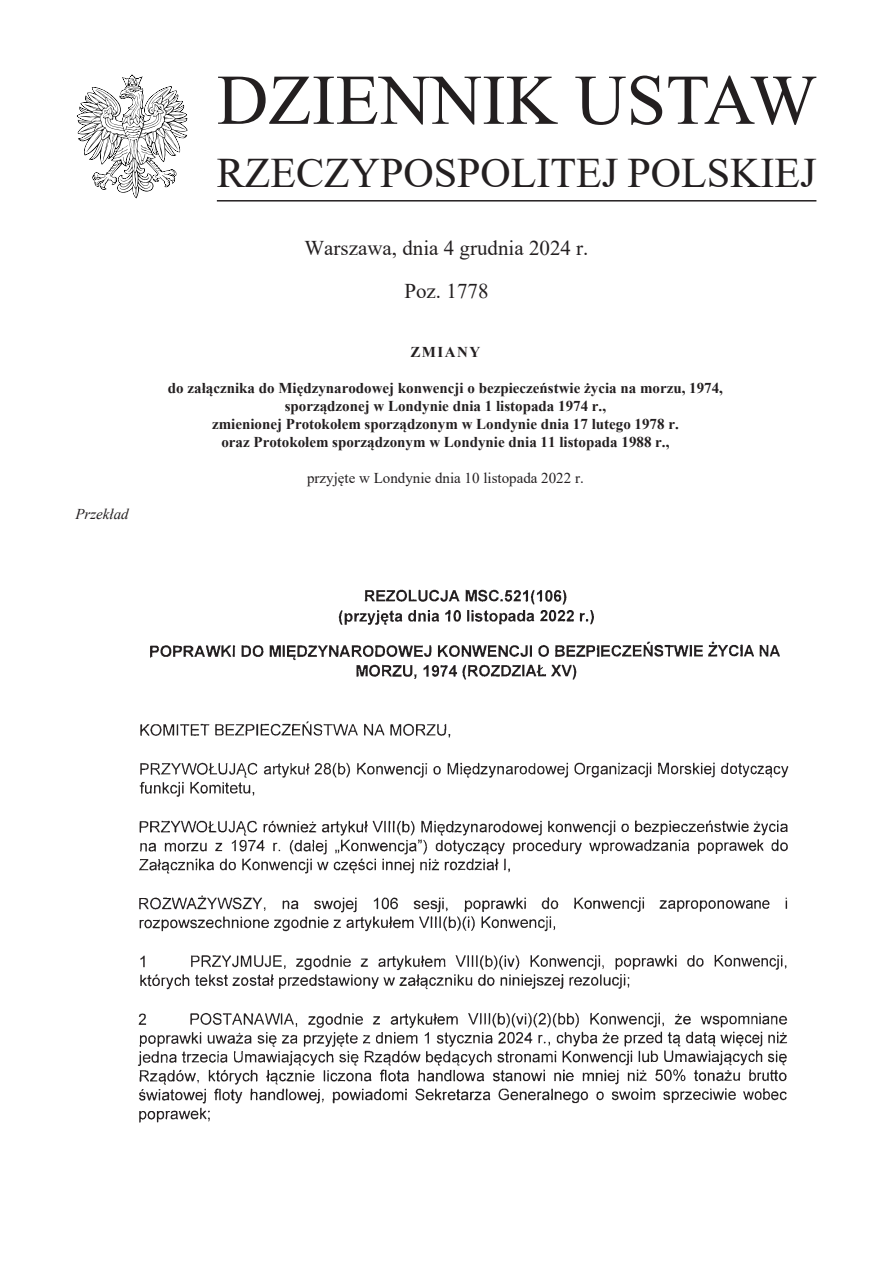
<style>
.page{position:relative;width:893px;height:1263px;background:#fff}
.page>*{position:absolute;margin:0;border:0;box-sizing:border-box;transform-origin:0 0}
.t1{font:71.25px "Times New Roman";color:#231f20}
.t2{font:42px "Times New Roman";color:#231f20}
.t3{font:21px/43.5px "Times New Roman";color:#231f20;text-align:center}
.t4{font:700 15px/18px "Times New Roman";color:#231f20;text-align:center}
.t5{font:15px "Times New Roman";color:#231f20}
.t6{font:italic 15px "Times New Roman";color:#231f20}
.s1{color:#fff}
</style>
<div class="page">
<svg style="left:77px;top:74px;width:111px;height:124px"></svg>
<hr style="left:217px;top:200px;width:599px;height:2px;background:#231f20">
<img style="left:137px;top:589px;width:652px;height:534px">
<p class="t6" style="left:75px;top:503px;width:55px">Przekład</p>
<h1 class="t1" style="left:217px;top:50px;width:602px">DZIENNIK USTAW</h1>
<h2 class="t2" style="left:217px;top:144px;width:601px">RZECZYPOSPOLITEJ POLSKIEJ</h2>
<h3 class="t3" style="left:304px;top:225px;width:286px">Warszawa, dnia 4 grudnia 2024 r.<br>Poz. <span class="s1">1778</span></h3>
<p class="t4" style="left:410px;top:342px;width:71px">ZMIANY</p>
<p class="t4" style="left:168px;top:378px;width:556px">do załącznika do Międzynarodowej konwencji o bezpieczeństwie życia na morzu, 1974, sporządzonej w Londynie dnia 1 listopada 1974 r.,<br>zmienionej Protokołem sporządzonym w Londynie dnia 17 lutego 1978 r.<br>oraz Protokołem sporządzonym w Londynie dnia 11 listopada 1988 r.,</p>
<p class="t5" style="left:307px;top:467px;width:278px">przyjęte w Londynie dnia 10 listopada 2022 r.</p>
</div>
